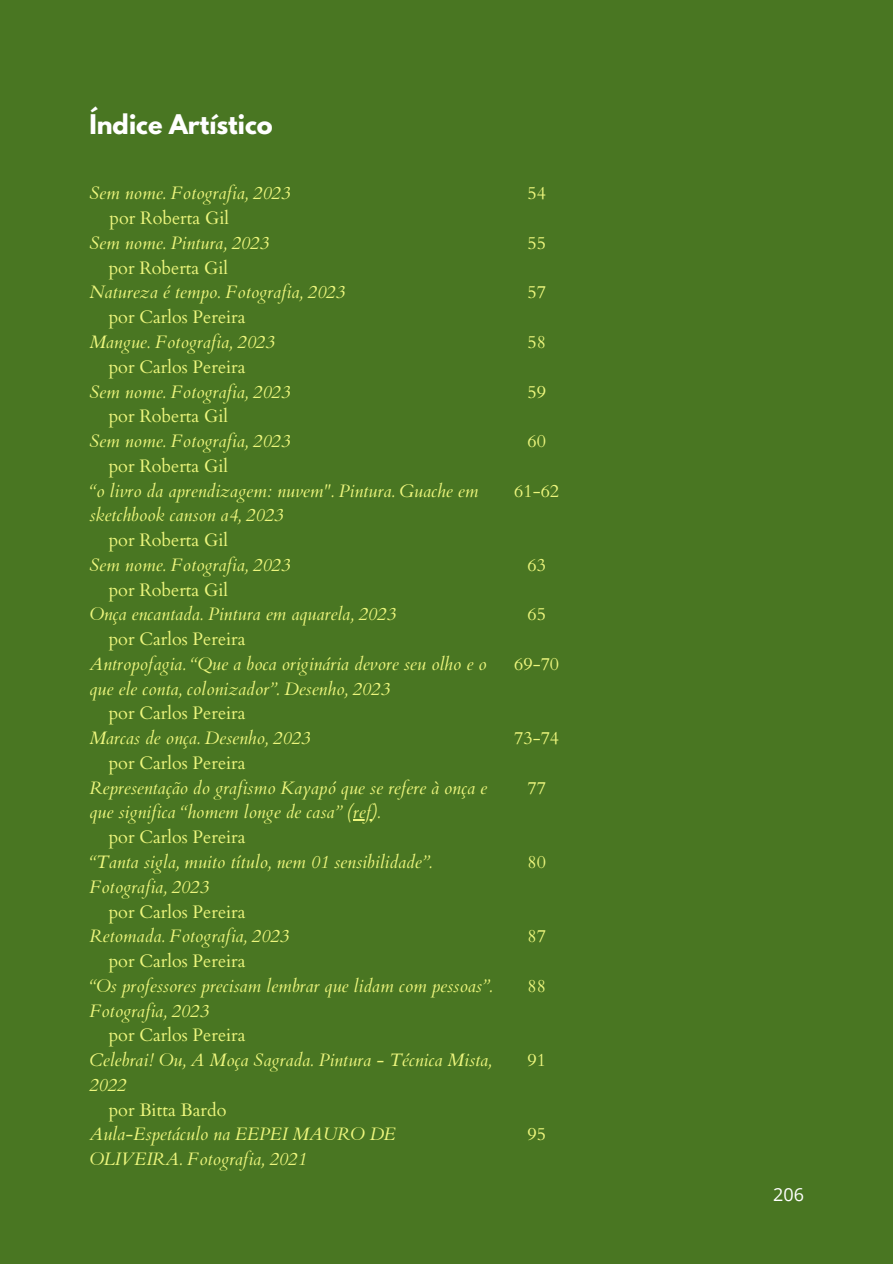
<style>
.page{position:relative;width:893px;height:1264px;background:#fff}
.page>*{position:absolute;margin:0;border:0;box-sizing:border-box;transform-origin:0 0}
.t1{font:700 24px "League Spartan";color:#fff}
.t2{font:italic 18px/24.8px "Cardo";color:#edf67d}
.t3{font:18px "Cardo";color:#edf67d}
.t4{font:18px "Open Sans";color:#fff}
</style>
<div class="page">
<div style="left:0;top:0;width:892px;height:1263px;background:#497622"></div>
<svg style="left:353px;top:819px;width:18px;height:1px"></svg>
<h1 class="t1" style="left:89px;top:112px;width:185px">Índice Artístico</h1>
<p class="t2" style="left:89px;top:181px;width:202px">Sem nome. Fotografia, 2023</p>
<p class="t3" style="left:110px;top:206px;width:121px">por Roberta Gil</p>
<p class="t2" style="left:89px;top:231px;width:181px">Sem nome. Pintura, 2023</p>
<p class="t3" style="left:109px;top:256px;width:121px">por Roberta Gil</p>
<p class="t2" style="left:89px;top:280px;width:257px">Natureza é tempo. Fotografia, 2023</p>
<p class="t3" style="left:109px;top:305px;width:138px">por Carlos Pereira</p>
<p class="t2" style="left:89px;top:330px;width:186px">Mangue. Fotografia, 2023</p>
<p class="t3" style="left:109px;top:355px;width:138px">por Carlos Pereira</p>
<p class="t2" style="left:89px;top:379px;width:202px">Sem nome. Fotografia, 2023</p>
<p class="t3" style="left:109px;top:404px;width:121px">por Roberta Gil</p>
<p class="t2" style="left:89px;top:429px;width:202px">Sem nome. Fotografia, 2023</p>
<p class="t3" style="left:109px;top:454px;width:121px">por Roberta Gil</p>
<p class="t2" style="left:89px;top:478px;width:390px">“o livro da aprendizagem: nuvem". Pintura. Guache em sketchbook canson a4, 2023</p>
<p class="t3" style="left:109px;top:528px;width:121px">por Roberta Gil</p>
<p class="t2" style="left:89px;top:553px;width:202px">Sem nome. Fotografia, 2023</p>
<p class="t3" style="left:109px;top:578px;width:121px">por Roberta Gil</p>
<p class="t2" style="left:89px;top:602px;width:308px">Onça encantada. Pintura em aquarela, 2023</p>
<p class="t3" style="left:109px;top:627px;width:138px">por Carlos Pereira</p>
<p class="t2" style="left:89px;top:652px;width:399px">Antropofagia. “Que a boca originária devore seu olho e o que ele conta, colonizador”. Desenho, 2023</p>
<p class="t3" style="left:109px;top:701px;width:138px">por Carlos Pereira</p>
<p class="t2" style="left:89px;top:726px;width:222px">Marcas de onça. Desenho, 2023</p>
<p class="t3" style="left:109px;top:751px;width:138px">por Carlos Pereira</p>
<p class="t2" style="left:89px;top:775px;width:399px">Representação do grafismo Kayapó que se refere à onça e que significa “homem longe de casa” (ref).</p>
<p class="t3" style="left:109px;top:825px;width:138px">por Carlos Pereira</p>
<p class="t2" style="left:89px;top:850px;width:344px">“Tanta sigla, muito título, nem 01 sensibilidade”.<br>Fotografia, 2023</p>
<p class="t3" style="left:109px;top:899px;width:138px">por Carlos Pereira</p>
<p class="t2" style="left:89px;top:924px;width:201px">Retomada. Fotografia, 2023</p>
<p class="t3" style="left:109px;top:949px;width:138px">por Carlos Pereira</p>
<p class="t2" style="left:89px;top:973px;width:404px">“Os professores precisam lembrar que lidam com pessoas”.<br>Fotografia, 2023</p>
<p class="t3" style="left:109px;top:1023px;width:138px">por Carlos Pereira</p>
<p class="t2" style="left:89px;top:1048px;width:404px">Celebrai! Ou, A Moça Sagrada. Pintura - Técnica Mista,<br>2022</p>
<p class="t3" style="left:109px;top:1097px;width:119px">por Bitta Bardo</p>
<p class="t2" style="left:89px;top:1122px;width:308px">Aula-Espetáculo na EEPEI MAURO DE<br>OLIVEIRA. Fotografia, 2021</p>
<p class="t3" style="left:527px;top:182px;width:20px">54</p>
<p class="t3" style="left:527px;top:231px;width:20px">55</p>
<p class="t3" style="left:527px;top:281px;width:20px">57</p>
<p class="t3" style="left:527px;top:330px;width:20px">58</p>
<p class="t3" style="left:527px;top:380px;width:20px">59</p>
<p class="t3" style="left:527px;top:429px;width:20px">60</p>
<p class="t3" style="left:514px;top:479px;width:46px">61-62</p>
<p class="t3" style="left:527px;top:553px;width:20px">63</p>
<p class="t3" style="left:527px;top:602px;width:20px">65</p>
<p class="t3" style="left:514px;top:652px;width:46px">69-70</p>
<p class="t3" style="left:514px;top:726px;width:46px">73-74</p>
<p class="t3" style="left:527px;top:776px;width:20px">77</p>
<p class="t3" style="left:527px;top:850px;width:20px">80</p>
<p class="t3" style="left:527px;top:924px;width:20px">87</p>
<p class="t3" style="left:527px;top:974px;width:20px">88</p>
<p class="t3" style="left:527px;top:1048px;width:20px">91</p>
<p class="t3" style="left:527px;top:1122px;width:20px">95</p>
<p class="t4" style="left:773px;top:1181px;width:32px">206</p>
</div>
